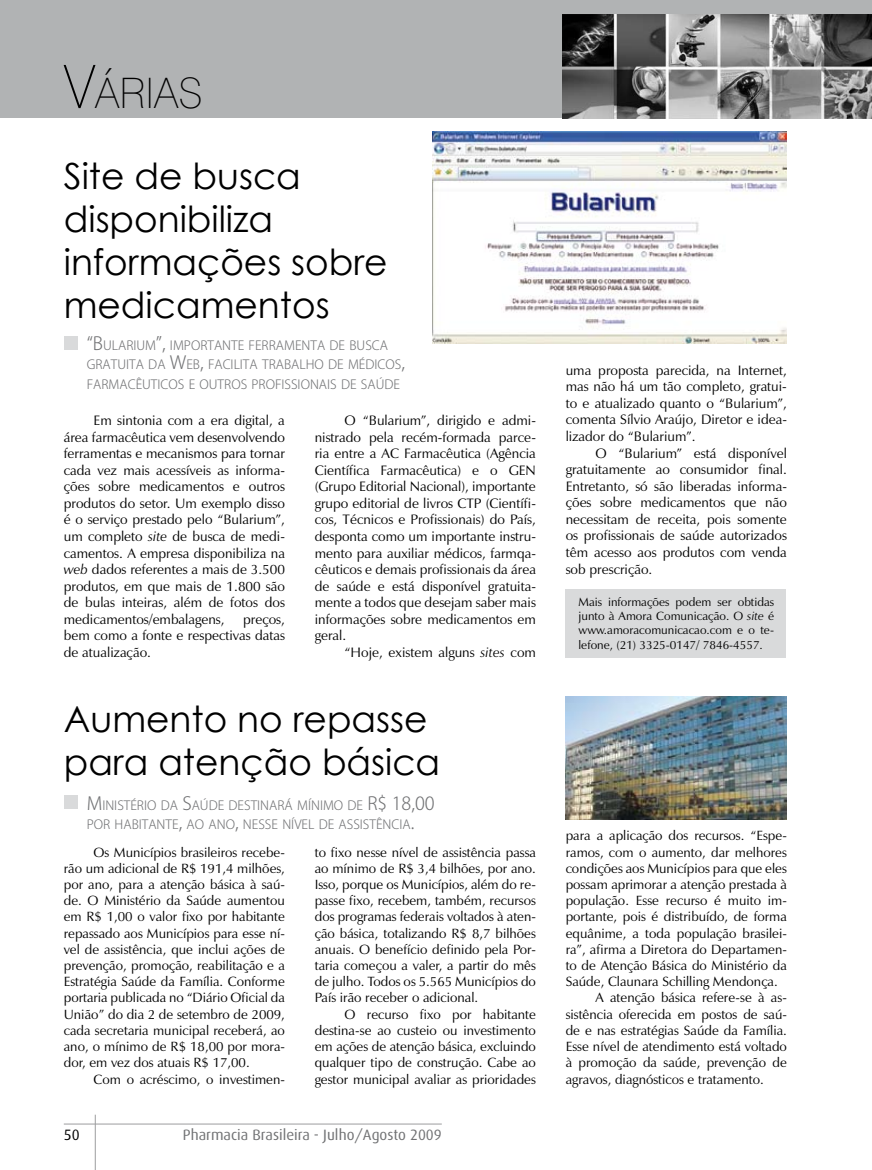
<style>
.page{position:relative;width:872px;height:1170px;background:#fff}
.page>*{position:absolute;margin:0;border:0;box-sizing:border-box;transform-origin:0 0}
.t1{font:100 42px "Swiss 721 BT";color:#000}
.t2{font:36px/43.2px "Century Gothic";color:#000}
.t3{font:15px "Dax";color:#707173}
.t4{font:15px "Dax";color:#000}
.t5{font:13.8px/16.5px "Zapf Humanist 601 BT";color:#000;text-align:justify}
.t6{font:13.5px/16.2px "Zapf Humanist 601 BT";color:#000;text-align:justify}
.t7{font:300 12.6px/19.5px "Koz Go Pro";color:#707173}
.t8{font:12px/14.4px "Zapf Humanist 601 BT";color:#000;text-align:justify}
.s1{font-size:60px}
.s2{font-size:18px}
.s3{font-style:italic}
</style>
<div class="page">
<div style="left:0;top:0;width:872px;height:118px;background:#b1b3b4"></div>
<hr style="left:95px;top:1114px;width:1px;height:55px;background:#9c9d9f">
<hr style="left:64px;top:1123px;width:378px;height:1px;background:#9c9d9f">
<img style="left:563px;top:15px;width:309px;height:103px">
<div style="left:566px;top:589px;width:220px;height:68px;background:#d9dadb"></div>
<div style="left:64px;top:336px;width:13px;height:13px;background:#d9dadb"></div>
<div style="left:64px;top:795px;width:13px;height:14px;background:#d9dadb"></div>
<img style="left:432px;top:131px;width:355px;height:212px">
<img style="left:566px;top:696px;width:221px;height:123px">
<h1 class="t1" style="left:64px;top:68px;width:140px"><span class="s1">V</span>ÁRIAS</h1>
<h2 class="t2" style="left:64px;top:153px;width:325px">Site de busca disponibiliza informações sobre medicamentos</h2>
<p class="t7" style="left:87px;top:335px;width:320px"><span class="s2">“B</span> ULARIUM<span class="s2">”,</span> IMPORTANTE FERRAMENTA DE BUSCA<br>GRATUITA DA <span class="s2">W</span>EB<span class="s2">,</span> FACILITA TRABALHO DE MÉDICOS<span class="s2">,<br></span>FARMACÊUTICOS E OUTROS PROFISSIONAIS DE SAÚDE</p>
<p class="t5" style="left:64px;top:412px;width:223px;text-indent:30px">Em sintonia com a era digital, a área farmacêutica vem desenvolvendo ferramentas e mecanismos para tornar cada vez mais acessíveis as informa&shy;ções sobre medicamentos e outros produtos do setor. Um exemplo disso é o serviço prestado pelo “Bularium”, um completo <span class="s3">site</span> de busca de medi&shy;camentos. A empresa disponibiliza na <span class="s3">web</span> dados referentes a mais de 3.500 produtos, em que mais de 1.800 são de bulas inteiras, além de fotos dos medicamentos/embalagens,</p>
<p class="t5" style="left:315px;top:412px;width:223px;text-indent:30px">O “Bularium”, dirigido e admi&shy;nistrado pela recém-formada parce&shy;ria entre a AC Farmacêutica (Agência Científica Farmacêutica) e o GEN (Grupo Editorial Nacional), importante grupo editorial de livros CTP (Científi&shy;cos, Técnicos e Profissionais) do País, desponta como um importante instru&shy;mento para auxiliar médicos, farmqa&shy;cêuticos e demais profissionais da área de saúde e está disponível gratuita&shy;mente a todos que desejam saber mais informações sobre medicamentos em geral.</p>
<p class="t5" style="left:344px;top:644px;width:193px">“Hoje, existem alguns <span class="s3">sites</span> com</p>
<p class="t5" style="left:64px;top:610px;width:223px;text-indent:179px">preços, bem como a fonte e respectivas datas de atualização.</p>
<h2 class="t2" style="left:64px;top:696px;width:378px">Aumento no repasse para atenção básica</h2>
<p class="t7" style="left:87px;top:795px;width:349px"><span class="s2">M</span> INISTÉRIO DA <span class="s2">S</span>AÚDE DESTINARÁ MÍNIMO DE <span class="s2">R$ 18,00<br></span>POR HABITANTE<span class="s2">,</span> AO ANO<span class="s2">,</span> NESSE NÍVEL DE ASSISTÊNCIA<span class="s2">.</span></p>
<p class="t6" style="left:64px;top:843px;width:223px;text-indent:30px">Os Municípios brasileiros recebe&shy;rão um adicional de R$ 191,4 milhões, por ano, para a atenção básica à saú&shy;de. O Ministério da Saúde aumentou em R$ 1,00 o valor fixo por habitante repassado aos Municípios para esse ní&shy;vel de assistência, que inclui ações de prevenção, promoção, reabilitação e a Estratégia Saúde da Família. Conforme portaria publicada no “Diário Oficial da União” do dia 2 de setembro de 2009, cada secretaria municipal receberá, ao ano, o mínimo de R$ 18,00 por mora&shy;dor, em vez dos atuais R$ 17,00.</p>
<p class="t6" style="left:94px;top:1070px;width:193px">Com o acréscimo, o investimen-</p>
<p class="t6" style="left:315px;top:843px;width:223px">to fixo nesse nível de assistência passa ao mínimo de R$ 3,4 bilhões, por ano.<br>Isso, porque os Municípios, além do re&shy;passe fixo, recebem, também, recursos dos programas federais voltados à aten&shy;ção básica, totalizando R$ 8,7 bilhões anuais. O benefício definido pela Por&shy;taria começou a valer, a partir do mês de julho. Todos os 5.565 Municípios do País irão receber o adicional.</p>
<p class="t6" style="left:315px;top:1005px;width:223px;text-indent:30px">O recurso fixo por habitante destina-se ao custeio ou investimento em ações de atenção básica, excluindo qualquer tipo de construção. Cabe ao gestor municipal avaliar as prioridades</p>
<p class="t4" style="left:64px;top:1126px;width:17px">50</p>
<p class="t3" style="left:183px;top:1126px;width:260px">Pharmacia Brasileira - Julho/Agosto 2009</p>
<p class="t5" style="left:566px;top:362px;width:223px">uma proposta parecida, na Internet, mas não há um tão completo, gratui&shy;to e atualizado quanto o “Bularium”, comenta Sílvio Araújo, Diretor e idea&shy;lizador do “Bularium”.</p>
<p class="t5" style="left:566px;top:444px;width:223px;text-indent:30px">O “Bularium” está disponível gratuitamente ao consumidor final.<br>Entretanto, só são liberadas informa&shy;ções sobre medicamentos que não necessitam de receita, pois somente os profissionais de saúde autorizados têm acesso aos produtos com venda sob prescrição.</p>
<p class="t8" style="left:578px;top:594px;width:197px">Mais informações podem ser obtidas junto à Amora Comunicação. O <span class="s3">site</span> é www.amoracomunicacao.com e o te&shy;lefone, (21) 3325-0147/ 7846-4557.</p>
<p class="t6" style="left:566px;top:827px;width:223px">para a aplicação dos recursos. “Espe-</p>
<p class="t6" style="left:566px;top:843px;width:223px">ramos, com o aumento, dar melhores</p>
<p class="t6" style="left:566px;top:860px;width:223px">condições aos Municípios para que eles</p>
<p class="t6" style="left:566px;top:876px;width:223px">possam aprimorar a atenção prestada à</p>
<p class="t6" style="left:566px;top:892px;width:223px">população. Esse recurso é muito im-</p>
<p class="t6" style="left:566px;top:908px;width:223px">portante, pois é distribuído, de forma</p>
<p class="t6" style="left:566px;top:924px;width:223px">equânime, a toda população brasilei-</p>
<p class="t6" style="left:566px;top:941px;width:223px">ra”, afirma a Diretora do Departamen-</p>
<p class="t6" style="left:566px;top:957px;width:223px">to de Atenção Básica do Ministério da</p>
<p class="t6" style="left:566px;top:973px;width:214px">Saúde, Claunara Schilling Mendonça.</p>
<p class="t6" style="left:595px;top:989px;width:193px">A atenção básica refere-se à as-</p>
<p class="t6" style="left:566px;top:1005px;width:223px">sistência oferecida em postos de saú-</p>
<p class="t6" style="left:566px;top:1022px;width:223px">de e nas estratégias Saúde da Família.</p>
<p class="t6" style="left:566px;top:1038px;width:223px">Esse nível de atendimento está voltado</p>
<p class="t6" style="left:566px;top:1054px;width:223px">à promoção da saúde, prevenção de</p>
<p class="t6" style="left:566px;top:1070px;width:199px">agravos, diagnósticos e tratamento.</p>
</div>
